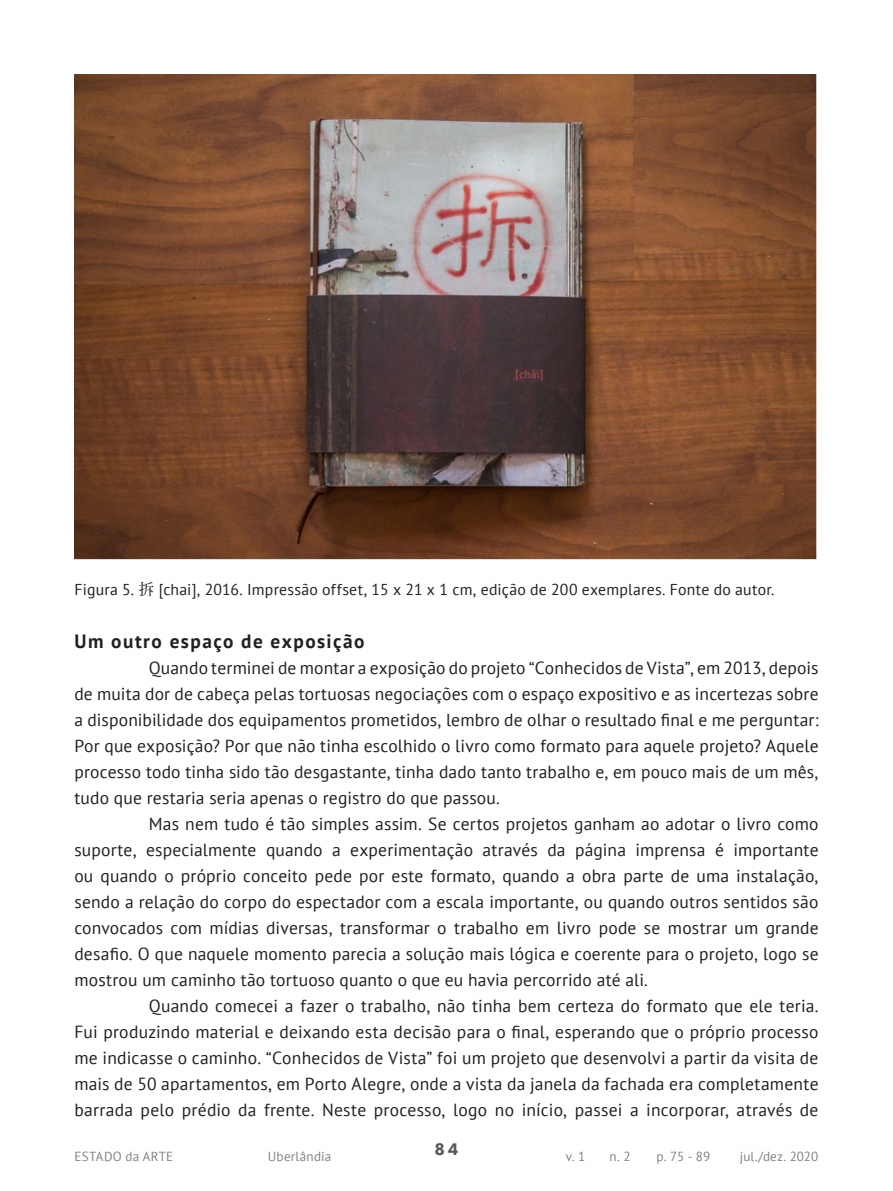
<style>
.page{position:relative;width:893px;height:1191px;background:#fff}
.page>*{position:absolute;margin:0;border:0;box-sizing:border-box;transform-origin:0 0}
.Artigo_-_Subtítulos{font:700 19.25px "PT Sans";letter-spacing:.075em;color:#231f20}
.Artigo_-_TEXTO{font:17.5px/26.1px "PT Sans";letter-spacing:.01em;color:#231f20;text-align:justify}
.t1{font:800 17.5px "Futura PT";color:#57585a}
.Artigo_-_Legenda_Fig{font:15.75px "PT Sans";letter-spacing:.015em;color:#231f20}
.t2{font:13.12px "PT Sans";letter-spacing:.015em;color:#808285}
.s1{font-family:"Hira Min Pro W3"}
</style>
<div class="page">
<img style="left:74px;top:74px;width:743px;height:487px">
<p class="Artigo_-_Legenda_Fig" style="left:74px;top:580px;width:702px">Figura 5. <span class="s1">拆</span> [chai], 2016. Impressão offset, 15 x 21 x 1 cm, edição de 200 exemplares. Fonte do autor.</p>
<p class="Artigo_-_Subtítulos" style="left:74px;top:628px;width:291px">Um outro espaço de exposição</p>
<p class="Artigo_-_TEXTO" style="left:74px;top:654px;width:746px;text-indent:74px">Quando terminei de montar a exposição do projeto “Conhecidos de Vista”, em 2013, depois de muita dor de cabeça pelas tortuosas negociações com o espaço expositivo e as incertezas sobre a disponibilidade dos equipamentos prometidos, lembro de olhar o resultado final e me perguntar:<br>Por que exposição? Por que não tinha escolhido o livro como formato para aquele projeto? Aquele processo todo tinha sido tão desgastante, tinha dado tanto trabalho e, em pouco mais de um mês, tudo que restaria seria apenas o registro do que passou.</p>
<p class="Artigo_-_TEXTO" style="left:74px;top:810px;width:746px;text-indent:74px">Mas nem tudo é tão simples assim. Se certos projetos ganham ao adotar o livro como suporte, especialmente quando a experimentação através da página imprensa é importante ou quando o próprio conceito pede por este formato, quando a obra parte de uma instalação, sendo a relação do corpo do espectador com a escala importante, ou quando outros sentidos são convocados com mídias diversas, transformar o trabalho em livro pode se mostrar um grande desafio. O que naquele momento parecia a solução mais lógica e coerente para o projeto, logo se mostrou um caminho tão tortuoso quanto o que eu havia percorrido até ali.</p>
<p class="Artigo_-_TEXTO" style="left:74px;top:992px;width:746px;text-indent:74px">Quando comecei a fazer o trabalho, não tinha bem certeza do formato que ele teria.<br>Fui produzindo material e deixando esta decisão para o final, esperando que o próprio processo me indicasse o caminho. “Conhecidos de Vista” foi um projeto que desenvolvi a partir da visita de mais de 50 apartamentos, em Porto Alegre, onde a vista da janela da fachada era completamente barrada pelo prédio da frente. Neste processo, logo no início, passei a incorporar, através de</p>
<p class="t1" style="left:435px;top:1138px;width:25px">84</p>
<p class="t2" style="left:74px;top:1148px;width:100px">ESTADO da ARTE</p>
<p class="t2" style="left:268px;top:1148px;width:65px">Uberlândia</p>
<p class="t2" style="left:566px;top:1148px;width:21px">v. 1</p>
<p class="t2" style="left:610px;top:1148px;width:23px">n. 2</p>
<p class="t2" style="left:656px;top:1148px;width:55px">p. 75 - 89</p>
<p class="t2" style="left:740px;top:1148px;width:80px">jul./dez. 2020</p>
</div>
